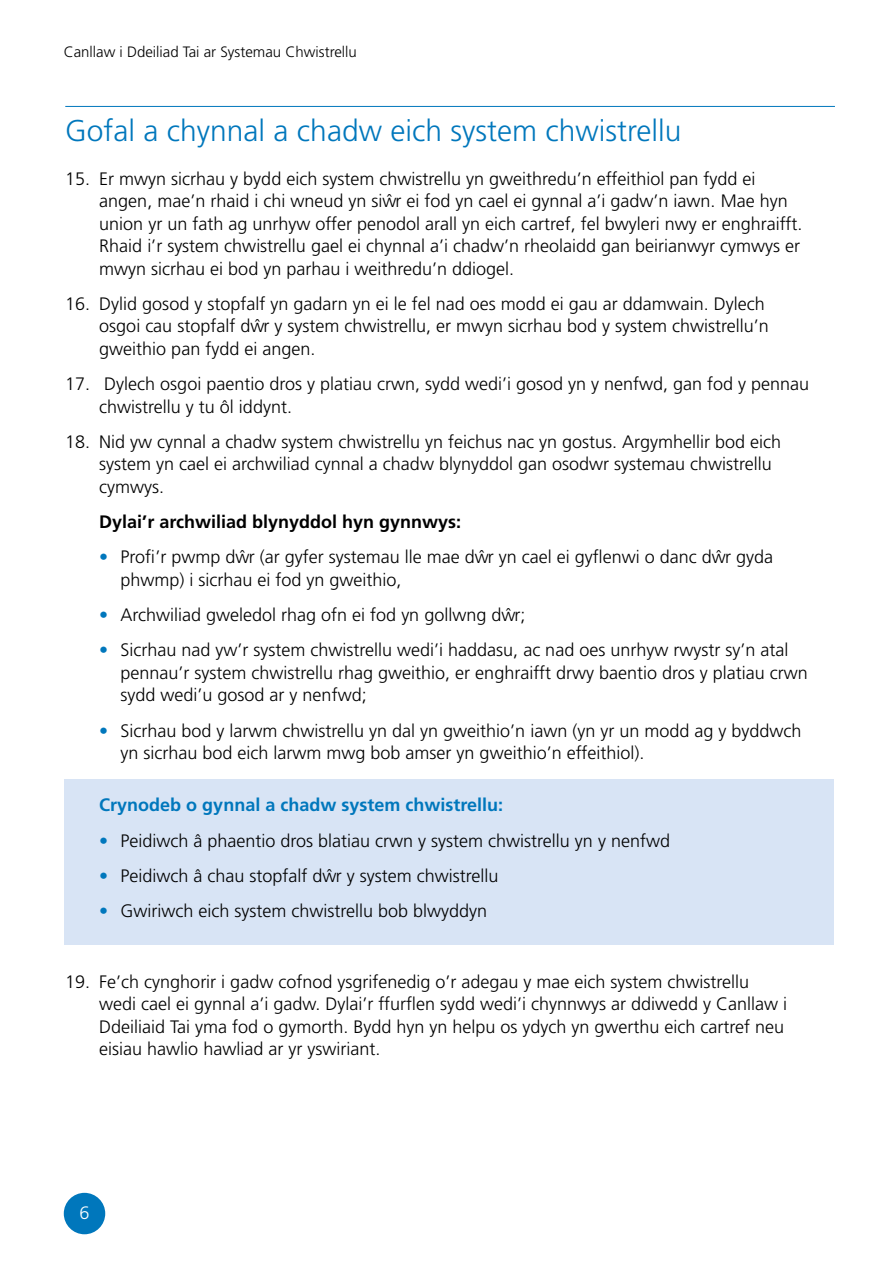
<style>
.page{position:relative;width:893px;height:1263px;background:#fff}
.page>*{position:absolute;margin:0;border:0;box-sizing:border-box;transform-origin:0 0}
.titles_H3{font:300 30px "Frutiger LT Std";color:#0077bc}
.numbered_text{font:300 18px/22.5px "Frutiger LT Std";color:#000}
.Box_text_title{font:700 18px "Frutiger LT Std";color:#0077bc}
.Box_text{font:700 18px "Frutiger LT Std";color:#000}
.t1{font:300 18px "Frutiger LT Std";color:#fff}
.t2{font:300 15px "Frutiger LT Std";color:#000}
.s1{color:#0077bc}
</style>
<div class="page">
<div style="left:64px;top:1193px;width:41px;height:41px;background:#0077bc;border-radius:50%"></div>
<div style="left:64px;top:779px;width:769px;height:166px;background:#d8e4f5"></div>
<hr style="left:65px;top:106px;width:770px;height:1px;background:#0077bc">
<p class="t2" style="left:64px;top:43px;width:295px">Canllaw i Ddeiliad Tai ar Systemau Chwistrellu</p>
<h3 class="titles_H3" style="left:65px;top:113px;width:618px">Gofal a chynnal a chadw eich system chwistrellu</h3>
<p class="numbered_text" style="left:99px;top:167px;width:705px;text-indent:-34px">15. Er mwyn sicrhau y bydd eich system chwistrellu yn gweithredu’n effeithiol pan fydd ei angen, mae’n rhaid i chi wneud yn siwˆ r ei fod yn cael ei gynnal a’i gadw’n iawn. Mae hyn union yr un fath ag unrhyw offer penodol arall yn eich cartref, fel bwyleri nwy er enghraifft.<br>Rhaid i’r system chwistrellu gael ei chynnal a’i chadw’n rheolaidd gan beirianwyr cymwys er mwyn sicrhau ei bod yn parhau i weithredu’n ddiogel.</p>
<p class="numbered_text" style="left:99px;top:293px;width:671px;text-indent:-34px">16. Dylid gosod y stopfalf yn gadarn yn ei le fel nad oes modd ei gau ar ddamwain. Dylech osgoi cau stopfalf dwˆ r y system chwistrellu, er mwyn sicrhau bod y system chwistrellu’n gweithio pan fydd ei angen.</p>
<p class="numbered_text" style="left:99px;top:373px;width:711px;text-indent:-34px">17. Dylech osgoi paentio dros y platiau crwn, sydd wedi’i gosod yn y nenfwd, gan fod y pennau chwistrellu y tu ôl iddynt.</p>
<p class="numbered_text" style="left:99px;top:431px;width:683px;text-indent:-34px">18. Nid yw cynnal a chadw system chwistrellu yn feichus nac yn gostus. Argymhellir bod eich system yn cael ei archwiliad cynnal a chadw blynyddol gan osodwr systemau chwistrellu cymwys.</p>
<p class="Box_text" style="left:99px;top:511px;width:363px">Dylai’r archwiliad blynyddol hyn gynnwys:</p>
<p class="numbered_text" style="left:121px;top:546px;width:654px;text-indent:-21px"><span class="s1">•</span> Profi’r pwmp dwˆ r (ar gyfer systemau lle mae dwˆ r yn cael ei gyflenwi o danc dwˆ r gyda phwmp) i sicrhau ei fod yn gweithio,</p>
<p class="numbered_text" style="left:99px;top:604px;width:428px"><span class="s1">•</span> Archwiliad gweledol rhag ofn ei fod yn gollwng dwˆ r;</p>
<p class="numbered_text" style="left:121px;top:639px;width:689px;text-indent:-21px"><span class="s1">•</span> Sicrhau nad yw’r system chwistrellu wedi’i haddasu, ac nad oes unrhyw rwystr sy’n atal pennau’r system chwistrellu rhag gweithio, er enghraifft drwy baentio dros y platiau crwn sydd wedi’u gosod ar y nenfwd;</p>
<p class="numbered_text" style="left:121px;top:719px;width:682px;text-indent:-21px"><span class="s1">•</span> Sicrhau bod y larwm chwistrellu yn dal yn gweithio’n iawn (yn yr un modd ag y byddwch yn sicrhau bod eich larwm mwg bob amser yn gweithio’n effeithiol).</p>
<p class="Box_text_title" style="left:99px;top:795px;width:405px">Crynodeb o gynnal a chadw system chwistrellu:</p>
<p class="numbered_text" style="left:99px;top:829px;width:572px"><span class="s1">•</span> Peidiwch â phaentio dros blatiau crwn y system chwistrellu yn y nenfwd</p>
<p class="numbered_text" style="left:99px;top:865px;width:401px"><span class="s1">•</span> Peidiwch â chau stopfalf dwˆ r y system chwistrellu</p>
<p class="numbered_text" style="left:99px;top:900px;width:389px"><span class="s1">•</span> Gwiriwch eich system chwistrellu bob blwyddyn</p>
<p class="numbered_text" style="left:99px;top:970px;width:689px;text-indent:-34px">19. Fe’ch cynghorir i gadw cofnod ysgrifenedig o’r adegau y mae eich system chwistrellu wedi cael ei gynnal a’i gadw. Dylai’r ffurflen sydd wedi’i chynnwys ar ddiwedd y Canllaw i Ddeiliaid Tai yma fod o gymorth. Bydd hyn yn helpu os ydych yn gwerthu eich cartref neu eisiau hawlio hawliad ar yr yswiriant.</p>
<p class="t1" style="left:80px;top:1203px;width:12px">6</p>
</div>
